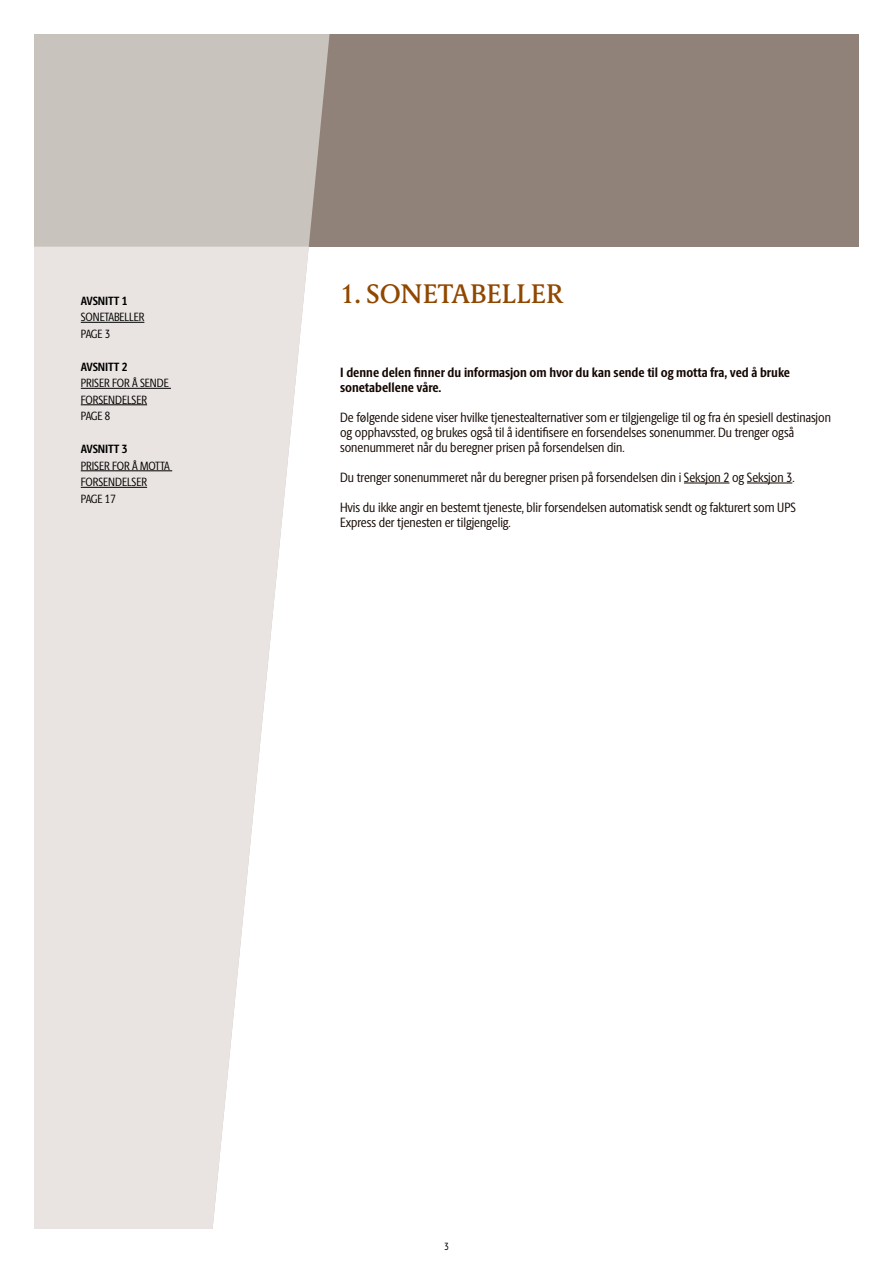
<style>
.page{position:relative;width:893px;height:1263px;background:#fff}
.page>*{position:absolute;margin:0;border:0;box-sizing:border-box;transform-origin:0 0}
.t1{font:500 27px "UPS Berlingske Serif Tx";color:#904800}
.t2{font:13.5px/15px "UPS Berlingske Sans Cn";color:#140700}
.t3{font:700 13.5px/15px "UPS Berlingske Sans Cn";color:#140700}
.t4{font:12px/16.5px "UPS Berlingske Sans Cn";color:#000}
.t5{font:700 12px "UPS Berlingske Sans Cn";letter-spacing:-.01em;color:#000}
.t6{font:10.5px "UPS Berlingske Sans Cn";color:#000}
</style>
<div class="page">
<div style="left:34px;top:34px;width:825px;height:213px;background:#908279"></div>
<div style="left:34px;top:34px;width:296px;height:213px;background:#c9c3be"></div>
<svg style="left:34px;top:247px;width:275px;height:982px;fill:#e9e4e1"></svg>
<hr style="left:684px;top:483px;width:45px;height:1px;background:#140700">
<hr style="left:747px;top:483px;width:45px;height:1px;background:#140700">
<hr style="left:81px;top:322px;width:63px;height:1px;background:#000">
<hr style="left:81px;top:388px;width:90px;height:1px;background:#000">
<hr style="left:81px;top:404px;width:66px;height:1px;background:#000">
<hr style="left:81px;top:470px;width:91px;height:1px;background:#000">
<hr style="left:81px;top:487px;width:66px;height:1px;background:#000">
<p class="t5" style="left:81px;top:291px;width:48px">AVSNITT 1</p>
<p class="t4" style="left:81px;top:308px;width:65px">SONETABELLER<br>PAGE 3</p>
<p class="t5" style="left:81px;top:357px;width:48px">AVSNITT 2</p>
<p class="t4" style="left:81px;top:374px;width:89px">PRISER FOR Å SENDE<br>FORSENDELSER<br>PAGE 8</p>
<p class="t5" style="left:81px;top:440px;width:48px">AVSNITT 3</p>
<p class="t4" style="left:81px;top:457px;width:91px">PRISER FOR Å MOTTA<br>FORSENDELSER<br>PAGE 17</p>
<h1 class="t1" style="left:340px;top:275px;width:225px">1. SONETABELLER</h1>
<p class="t3" style="left:340px;top:364px;width:451px">I denne delen finner du informasjon om hvor du kan sende til og motta fra, ved å bruke sonetabellene våre.</p>
<p class="t2" style="left:340px;top:409px;width:492px">De følgende sidene viser hvilke tjenestealternativer som er tilgjengelige til og fra én spesiell destinasjon og opphavssted, og brukes også til å identifisere en forsendelses sonenummer. Du trenger også sonenummeret når du beregner prisen på forsendelsen din.</p>
<p class="t2" style="left:340px;top:469px;width:456px">Du trenger sonenummeret når du beregner prisen på forsendelsen din i Seksjon 2 og Seksjon 3.</p>
<p class="t2" style="left:340px;top:499px;width:457px">Hvis du ikke angir en bestemt tjeneste, blir forsendelsen automatisk sendt og fakturert som UPS<br>Express der tjenesten er tilgjengelig.</p>
<p class="t6" style="left:444px;top:1239px;width:6px">3</p>
</div>
